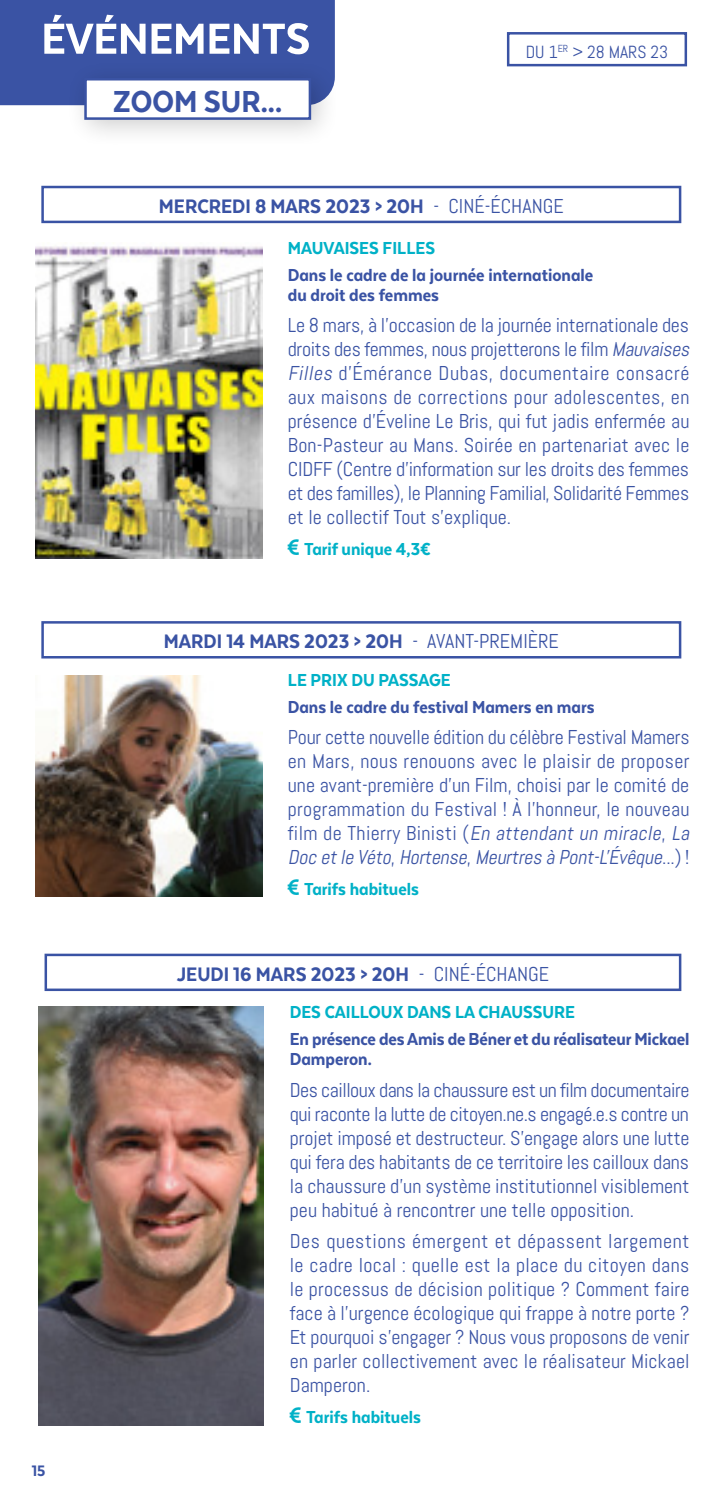
<style>
.page{position:relative;width:709px;height:1489px;background:#fff}
.page>*{position:absolute;margin:0;border:0;box-sizing:border-box;transform-origin:0 0}
.t1{font:800 50px "Texta Narrow Alt";color:#fff}
.t2{font:800 35px "Texta Narrow Alt";color:#3a53a4}
.t3{font:800 22.5px "Texta Narrow Alt";color:#3a53a4}
.t4{font:20px/24px "Abel";color:#3a53a4}
.t5{font:800 20px/20px "Texta Narrow Alt";color:#3a53a4}
.t6{font:800 20px "Texta Narrow Alt";color:#00b1c7}
.t7{font:17.5px "Abel";color:#3a53a4}
.t8{font:800 17.5px "Texta Narrow Alt";color:#3a53a4}
.s1{font-family:"Abel";font-weight:400;font-size:20px}
.s2{font-style:italic}
</style>
<div class="page">
<div style="left:0;top:0;width:335px;height:105px;background:#3a53a4"></div>
<img style="left:35px;top:246px;width:227px;height:312px">
<div style="left:41px;top:186px;width:640px;height:37px;border:2px solid #3a53a4"></div>
<div style="left:65px;top:59px;width:275px;height:90px;background:#000;opacity:.2"></div>
<div style="left:85px;top:79px;width:225px;height:40px;background:#fff"></div>
<div style="left:84px;top:78px;width:227px;height:42px;border:2px solid #3a53a4"></div>
<img style="left:39px;top:1006px;width:224px;height:418px">
<div style="left:45px;top:953px;width:636px;height:38px;border:2px solid #3a53a4"></div>
<div style="left:507px;top:32px;width:180px;height:34px;border:2px solid #3a53a4"></div>
<img style="left:35px;top:675px;width:227px;height:221px">
<div style="left:41px;top:621px;width:640px;height:37px;border:2px solid #3a53a4"></div>
<h1 class="t1" style="left:41px;top:13px;width:270px">ÉVÉNEMENTS</h1>
<h2 class="t2" style="left:113px;top:83px;width:170px">ZOOM SUR...</h2>
<p class="t7" style="left:526px;top:41px;width:144px">DU 1<sup>ER</sup> &gt; 28 MARS 23</p>
<p class="t3" style="left:159px;top:194px;width:406px">MERCREDI 8 MARS 2023 &gt; 20H <span class="s1">- CINÉ-ÉCHANGE</span></p>
<p class="t6" style="left:288px;top:237px;width:149px">MAUVAISES FILLES</p>
<p class="t5" style="left:288px;top:265px;width:307px">Dans le cadre de la journée internationale du droit des femmes</p>
<p class="t4" style="left:288px;top:313px;width:407px">Le 8 mars, à l'occasion de la journée internationale des droits des femmes, nous projetterons le film <span class="s2">Mauvaises Filles</span> d’Émérance Dubas, documentaire consacré aux maisons de corrections pour adolescentes, en présence d’Éveline Le Bris, qui fut jadis enfermée au Bon-Pasteur au Mans. Soirée en partenariat avec le CIDFF (Centre d'information sur les droits des femmes et des familles), le Planning Familial, Solidarité Femmes et le collectif Tout s’explique.</p>
<p class="t6" style="left:304px;top:539px;width:128px">Tarif unique 4,3€</p>
<p class="t3" style="left:164px;top:630px;width:396px">MARDI 14 MARS 2023 &gt; 20H <span class="s1">- AVANT-PREMIÈRE</span></p>
<p class="t6" style="left:288px;top:669px;width:164px">LE PRIX DU PASSAGE</p>
<p class="t5" style="left:288px;top:696px;width:308px">Dans le cadre du festival Mamers en mars</p>
<p class="t4" style="left:288px;top:725px;width:407px">Pour cette nouvelle édition du célèbre Festival Mamers en Mars, nous renouons avec le plaisir de proposer une avant-première d'un Film, choisi par le comité de programmation du Festival ! À l'honneur, le nouveau fi l m d e T h i e r ry B i n i st i ( <span class="s2">En attendant un miracle</span>, <span class="s2">La Doc etle Véto</span>, <span class="s2">Hortense</span>, <span class="s2">Meurtres à Pont-L'Évêque</span>. . . ) !</p>
<p class="t6" style="left:304px;top:878px;width:116px">Tarifs habituels</p>
<p class="t3" style="left:177px;top:962px;width:374px">JEUDI 16 MARS 2023 &gt; 20H <span class="s1">- CINÉ-ÉCHANGE</span></p>
<p class="t8" style="left:32px;top:1461px;width:15px">15</p>
<p class="t6" style="left:290px;top:1001px;width:287px">DES CAILLOUX DANS LA CHAUSSURE</p>
<p class="t5" style="left:290px;top:1029px;width:401px">En présence des Amis de Béner et du réalisateur Mickael<br>Damperon.</p>
<p class="t4" style="left:290px;top:1077px;width:401px;text-align:justify">Des cailloux dans la chaussure est un film documentaire qui raconte la lutte de citoyen.ne.s engagé.e.s contre un projet imposé et destructeur. S’engage alors une lutte qui fera des habitants de ce territoire les cailloux dans la chaussure d’un système institutionnel visiblement peu habitué à rencontrer une telle opposition.</p>
<p class="t4" style="left:290px;top:1228px;width:401px;text-align:justify">Des questions émergent et dépassent largement le cadre local : quelle est la place du citoyen dans le processus de décision politique ? Comment faire face à l’urgence écologique qui frappe à notre porte ?<br>Et pourquoi s’engager ? Nous vous proposons de venir en parler collectivement avec le réalisateur Mickael Damperon.</p>
<p class="t6" style="left:306px;top:1406px;width:116px">Tarifs habituels</p>
</div>
